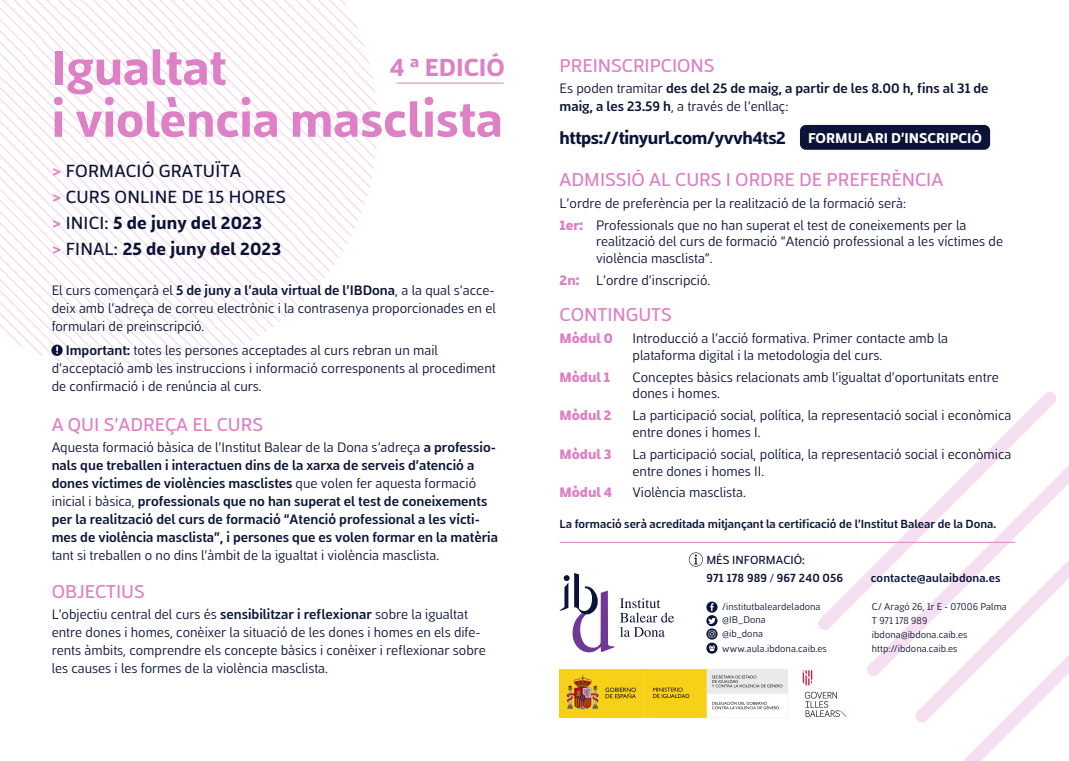
<style>
.page{position:relative;width:1069px;height:761px;background:#fff}
.page>*{position:absolute;margin:0;border:0;box-sizing:border-box;transform-origin:0 0}
.t1{font:900 50px/52px "Mestre";color:#de80c5}
.t2{font:900 25.2px "Mestre";color:#de80c5}
.t3{font:500 19px "Mestre";color:#de80c5}
.t4{font:500 18px/26px "Mestre";letter-spacing:.01em;color:#0b1438}
.t5{font:900 18px "Mestre";letter-spacing:-.025em;color:#0b1438}
.t6{font:14px/18px "Mestre";color:#0b1438}
.t7{font:700 14px/18px "Mestre";color:#0b1438}
.t8{font:800 14px "Mestre";color:#de80c5}
.t9{font:700 12px/17.4px "Mestre";color:#0b1438}
.t10{font:10px/14.1px "Mestre";letter-spacing:.005em;color:#0b1438}
.s1{font-weight:400}
.s2{font-size:14.5px;color:#fff}
.s3{font-weight:700;color:#de80c5}
.s4{font-weight:900}
.s5{font-weight:700}
.s6{font-weight:800;color:#de80c5}
.s7{font-weight:500}
.s8{font-family:"Myriad Pro";font-weight:400}
</style>
<div class="page">
<svg style="left:964px;top:734px;width:44px;height:27px"></svg>
<svg style="left:915px;top:688px;width:139px;height:46px"></svg>
<svg style="left:867px;top:465px;width:202px;height:223px"></svg>
<svg style="left:818px;top:392px;width:250px;height:250px"></svg>
<svg style="left:0;top:0;width:378px;height:372px"></svg>
<svg style="left:620px;top:598px;width:54px;height:39px"></svg>
<svg style="left:559px;top:573px;width:55px;height:79px"></svg>
<img style="left:559px;top:669px;width:228px;height:48px">
<svg style="left:805px;top:691px;width:41px;height:26px"></svg>
<svg style="left:802px;top:670px;width:10px;height:15px"></svg>
<svg style="left:706px;top:601px;width:11px;height:11px"></svg>
<svg style="left:706px;top:615px;width:11px;height:11px"></svg>
<svg style="left:706px;top:628px;width:11px;height:11px"></svg>
<svg style="left:708px;top:618px;width:8px;height:6px"></svg>
<svg style="left:708px;top:630px;width:7px;height:7px"></svg>
<svg style="left:706px;top:642px;width:11px;height:11px"></svg>
<svg style="left:709px;top:645px;width:6px;height:6px"></svg>
<hr style="left:559px;top:542px;width:456px;height:1px;background:#de80c5">
<hr style="left:396px;top:83px;width:108px;height:1px;background:#de80c5">
<div style="left:800px;top:125px;width:190px;height:25px;background:#0b1438;border-radius:6px"></div>
<svg style="left:51px;top:344px;width:12px;height:12px"></svg>
<svg style="left:56px;top:346px;width:2px;height:8px"></svg>
<svg style="left:689px;top:552px;width:14px;height:14px"></svg>
<h1 class="t1" style="left:52px;top:38px;width:453px">Igualtat<br>i violència masclista</h1>
<h2 class="t2" style="left:390px;top:47px;width:116px">4 a EDICIÓ</h2>
<h3 class="t3" style="left:559px;top:51px;width:156px">PREINSCRIPCIONS</h3>
<p class="t7" style="left:559px;top:78px;width:430px"><span class="s1">Es poden tramitar</span> des del 25 de maig, a partir de les 8.00 h, fins al 31 de maig, a les 23.59 h<span class="s1">, a través de l’enllaç:</span></p>
<p class="t5" style="left:559px;top:124px;width:424px">https://tinyurl.com/yvvh4ts2 <span class="s2">FORMULARI D’INSCRIPCIÓ</span></p>
<p class="t4" style="left:52px;top:156px;width:236px"><span class="s3">&gt;</span> FORMACIÓ GRATUÏTA<br><span class="s3">&gt;</span> CURS ONLINE DE 15 HORES <span class="s3">&gt;</span> INICI: <span class="s4">5 de juny del 2023<br></span><span class="s3">&gt;</span> FINAL: <span class="s4">25 de juny del 2023</span></p>
<p class="t6" style="left:52px;top:280px;width:446px;text-align:justify">El curs començarà el <span class="s5">5 de juny a l’aula virtual de l’IBDona</span>, a la qual s’acce&shy;deix amb l’adreça de correu electrònic i la contrasenya proporcionades en el formulari de preinscripció.</p>
<p class="t6" style="left:52px;top:340px;width:445px;text-indent:14px"><span class="s5">Important:</span> totes les persones acceptades al curs rebran un mail d’acceptació amb les instruccions i informació corresponents al procediment de confirmació i de renúncia al curs.</p>
<h3 class="t3" style="left:52px;top:410px;width:213px">A QUI S’ADREÇA EL CURS</h3>
<p class="t7" style="left:52px;top:437px;width:448px"><span class="s1">Aquesta formació bàsica de l’Institut Balear de la Dona s’adreça</span> a professio&shy;nals que treballen i interactuen dins de la xarxa de serveis d’atenció a dones víctimes de violències masclistes <span class="s1">que volen fer aquesta formació inicial i bàsica,</span> professionals que no han superat el test de coneixements per la realització del curs de formació “Atenció professional a les vícti&shy;mes de violència masclista”, i persones que es volen formar en la matèria</p>
<p class="t6" style="left:52px;top:545px;width:389px">tant si treballen o no dins l’àmbit de la igualtat i violència masclista.</p>
<h3 class="t3" style="left:52px;top:576px;width:95px">OBJECTIUS</h3>
<p class="t6" style="left:52px;top:604px;width:436px">L’objectiu central del curs és <span class="s5">sensibilitzar i reflexionar</span> sobre la igualtat entre dones i homes, conèixer la situació de les dones i homes en els dife&shy;rents àmbits, comprendre els concepte bàsics i conèixer i reflexionar sobre les causes i les formes de la violència masclista.</p>
<h3 class="t3" style="left:559px;top:165px;width:385px">ADMISSIÓ AL CURS I ORDRE DE PREFERÈNCIA</h3>
<p class="t6" style="left:559px;top:191px;width:408px;line-height:21.8px">L’ordre de preferència per la realització de la formació serà:<br><span class="s6">1er:</span> Professionals que no han superat el test de coneixements per la</p>
<p class="t6" style="left:596px;top:232px;width:408px;line-height:16.8px">realització del curs de formació “Atenció professional a les víctimes de violència masclista”.</p>
<p class="t6" style="left:559px;top:270px;width:152px"><span class="s6">2n:</span> L’ordre d’inscripció.</p>
<h3 class="t3" style="left:559px;top:300px;width:114px">CONTINGUTS</h3>
<p class="t8" style="left:559px;top:327px;width:55px">Mòdul 0</p>
<p class="t6" style="left:632px;top:329px;width:317px;line-height:16.8px">Introducció a l’acció formativa. Primer contacte amb la plataforma digital i la metodologia del curs.</p>
<p class="t8" style="left:559px;top:365px;width:52px">Mòdul 1</p>
<p class="t6" style="left:632px;top:367px;width:368px;line-height:16.8px">Conceptes bàsics relacionats amb l’igualtat d’oportunitats entre dones i homes.</p>
<p class="t8" style="left:559px;top:404px;width:53px">Mòdul 2</p>
<p class="t6" style="left:632px;top:406px;width:380px;line-height:16.8px">La participació social, política, la representació social i econòmica entre dones i homes I.</p>
<p class="t8" style="left:559px;top:442px;width:53px">Mòdul 3</p>
<p class="t6" style="left:632px;top:444px;width:380px;line-height:16.8px">La participació social, política, la representació social i econòmica entre dones i homes II.</p>
<p class="t8" style="left:559px;top:481px;width:54px">Mòdul 4</p>
<p class="t6" style="left:632px;top:482px;width:115px">Violència masclista.</p>
<p class="t9" style="left:559px;top:514px;width:438px">La formació serà acreditada mitjançant la certificació de l’Institut Balear de la Dona.</p>
<p class="t9" style="left:706px;top:550px;width:138px"><span class="s7">MÉS INFORMACIÓ:<br></span>971 178 989 <span class="s8">/</span> 967 240 056</p>
<p class="t10" style="left:722px;top:598px;width:106px">/institutbaleardeladona @IB_Dona<br>@ib_dona www.aula.ibdona.caib.es</p>
<p class="t9" style="left:871px;top:568px;width:131px">contacte@aulaibdona.es</p>
<p class="t10" style="left:872px;top:598px;width:136px">C/ Aragó 26, 1r E - 07006 Palma<br>T 971 178 989 ibdona@ibdona.caib.es http://ibdona.caib.es</p>
</div>
